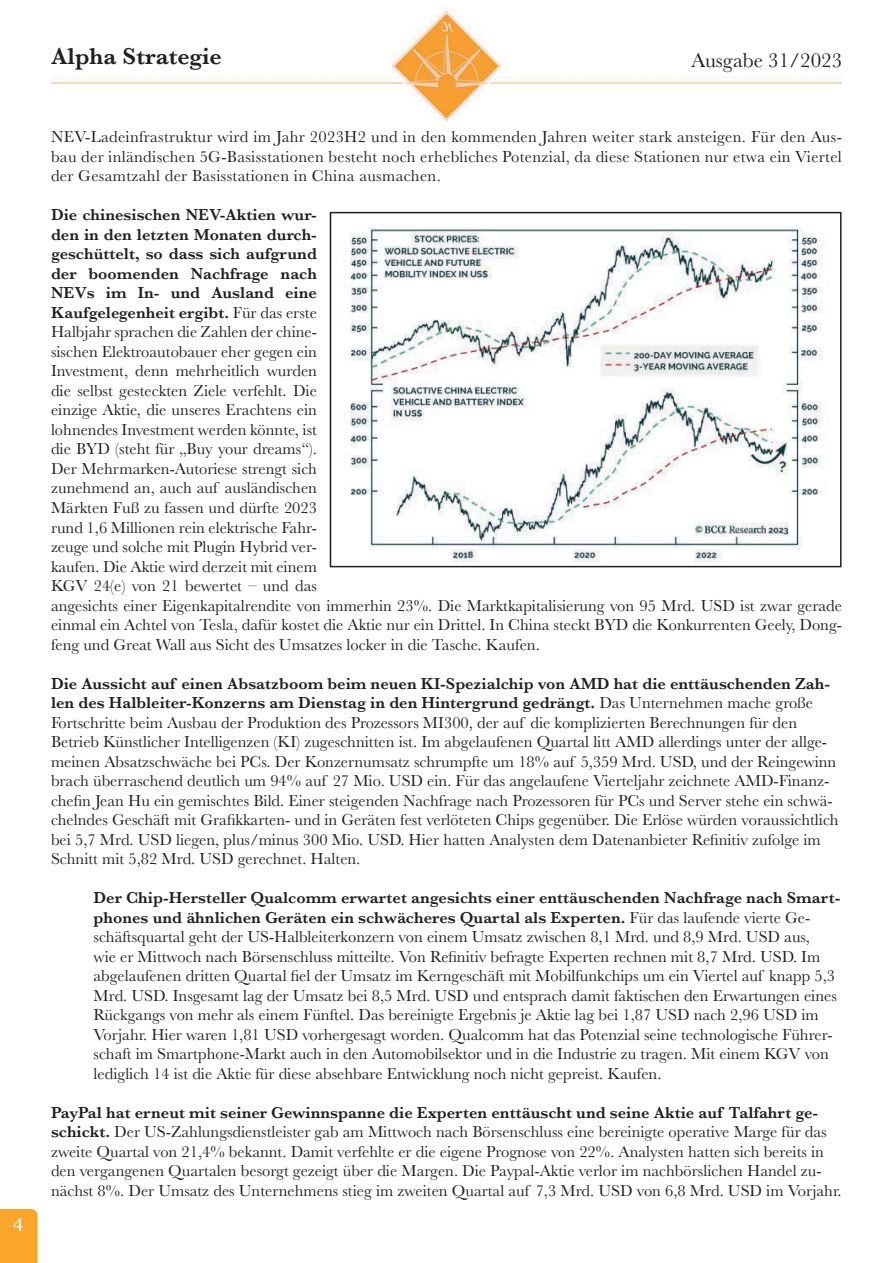
<style>
.page{position:relative;width:893px;height:1263px;background:#fff}
.page>*{position:absolute;margin:0;border:0;box-sizing:border-box;transform-origin:0 0}
.t1{font:600 24px "Baskerville";color:#231f20}
.t2{font:21px "Baskerville";color:#231f20}
.t3{font:18px "Georgia";color:#fff}
.t4{font:16.5px/19.5px "Baskerville";color:#231f20}
.s1{font-weight:600}
</style>
<div class="page">
<img style="left:51px;top:10px;width:791px;height:113px">
<div style="left:0;top:1209px;width:38px;height:54px;background:#faa52c"></div>
<div style="left:13px;top:1215px;width:19px;height:18px;background:#faa52c"></div>
<img style="left:344px;top:226px;width:479px;height:337px">
<div style="left:330px;top:212px;width:511px;height:355px;border:2px solid #231f20"></div>
<p class="t3" style="left:13px;top:1209px;width:12px">4</p>
<h1 class="t1" style="left:51px;top:39px;width:172px">Alpha Strategie</h1>
<p class="t2" style="left:691px;top:47px;width:152px">Ausgabe 31/2023</p>
<p class="t4" style="left:51px;top:128px;width:792px;text-align:justify">NEV-Ladeinfrastruktur wird im Jahr 2023H2 und in den kommenden Jahren weiter stark ansteigen. Für den Aus&shy;bau der inländischen 5G-Basisstationen besteht noch erhebliches Potenzial, da diese Stationen nur etwa ein Viertel der Gesamtzahl der Basisstationen in China ausmachen.</p>
<p class="t4" style="left:51px;top:206px;width:792px"><span class="s1">Die chinesischen NEV-Aktien wur-<br>den in den letzten Monaten durch-<br>geschüttelt, so dass sich aufgrund<br>der boomenden Nachfrage nach<br>NEVs im In- und Ausland eine<br>Kaufgelegenheit ergibt.</span> Für das erste<br>Halbjahr sprachen die Zahlen der chine-<br>sischen Elektroautobauer eher gegen ein<br>Investment, denn mehrheitlich wurden<br>die selbst gesteckten Ziele verfehlt. Die<br>einzige Aktie, die unseres Erachtens ein<br>lohnendes Investment werden könnte, ist<br>die BYD (steht für „Buy your dreams“).<br>Der Mehrmarken-Autoriese strengt sich<br>zunehmend an, auch auf ausländischen<br>Märkten Fuß zu fassen und dürfte 2023<br>rund 1,6 Millionen rein elektrische Fahr-<br>zeuge und solche mit Plugin Hybrid ver-<br>kaufen. Die Aktie wird derzeit mit einem<br>KGV 24(e) von 21 bewertet – und das<br>angesichts einer Eigenkapitalrendite von immerhin 23%. Die Marktkapitalisierung von 95 Mrd. USD ist zwar gerade einmal ein Achtel von Tesla, dafür kostet die Aktie nur ein Drittel. In China steckt BYD die Konkurrenten Geely, Dong&shy;feng und Great Wall aus Sicht des Umsatzes locker in die Tasche. Kaufen.</p>
<p class="t4" style="left:51px;top:674px;width:789px"><span class="s1">Die Aussicht auf einen Absatzboom beim neuen KI-Spezialchip von AMD hat die enttäuschenden Zah&shy;len des Halbleiter-Konzerns am Dienstag in den Hintergrund gedrängt.</span> Das Unternehmen mache große Fortschritte beim Ausbau der Produktion des Prozessors MI300, der auf die komplizierten Berechnungen für den Betrieb Künstlicher Intelligenzen (KI) zugeschnitten ist. Im abgelaufenen Quartal litt AMD allerdings unter der allge&shy;meinen Absatzschwäche bei PCs. Der Konzernumsatz schrumpfte um 18% auf 5,359 Mrd. USD, und der Reingewinn brach überraschend deutlich um 94% auf 27 Mio. USD ein. Für das angelaufene Vierteljahr zeichnete AMD-Finanz&shy;chefin Jean Hu ein gemischtes Bild. Einer steigenden Nachfrage nach Prozessoren für PCs und Server stehe ein schwä&shy;chelndes Geschäft mit Grafikkarten- und in Geräten fest verlöteten Chips gegenüber. Die Erlöse würden voraussichtlich bei 5,7 Mrd. USD liegen, plus/minus 300 Mio. USD. Hier hatten Analysten dem Datenanbieter Refinitiv zufolge im Schnitt mit 5,82 Mrd. USD gerechnet. Halten.</p>
<p class="t4" style="left:94px;top:888px;width:748px"><span class="s1">Der Chip-Hersteller Qualcomm erwartet angesichts einer enttäuschenden Nachfrage nach Smart&shy;phones und ähnlichen Geräten ein schwächeres Quartal als Experten.</span> Für das laufende vierte Ge&shy;schäftsquartal geht der US-Halbleiterkonzern von einem Umsatz zwischen 8,1 Mrd. und 8,9 Mrd. USD aus,<br>wie er Mittwoch nach Börsenschluss mitteilte. Von Refinitiv befragte Experten rechnen mit 8,7 Mrd. USD. Im abgelaufenen dritten Quartal fiel der Umsatz im Kerngeschäft mit Mobilfunkchips um ein Viertel auf knapp 5,3<br>Mrd. USD. Insgesamt lag der Umsatz bei 8,5 Mrd. USD und entsprach damit faktischen den Erwartungen eines Rückgangs von mehr als einem Fünftel. Das bereinigte Ergebnis je Aktie lag bei 1,87 USD nach 2,96 USD im Vorjahr. Hier waren 1,81 USD vorhergesagt worden. Qualcomm hat das Potenzial seine technologische Führer&shy;schaft im Smartphone-Markt auch in den Automobilsektor und in die Industrie zu tragen. Mit einem KGV von lediglich 14 ist die Aktie für diese absehbare Entwicklung noch nicht gepreist. Kaufen.</p>
<p class="t4" style="left:51px;top:1103px;width:792px"><span class="s1">PayPal hat erneut mit seiner Gewinnspanne die Experten enttäuscht und seine Aktie auf Talfahrt ge&shy;schickt.</span> Der US-Zahlungsdienstleister gab am Mittwoch nach Börsenschluss eine bereinigte operative Marge für das zweite Quartal von 21,4% bekannt. Damit verfehlte er die eigene Prognose von 22%. Analysten hatten sich bereits in den vergangenen Quartalen besorgt gezeigt über die Margen. Die Paypal-Aktie verlor im nachbörslichen Handel zu&shy;nächst 8%. Der Umsatz des Unternehmens stieg im zweiten Quartal auf 7,3 Mrd. USD von 6,8 Mrd. USD im Vorjahr.</p>
</div>
